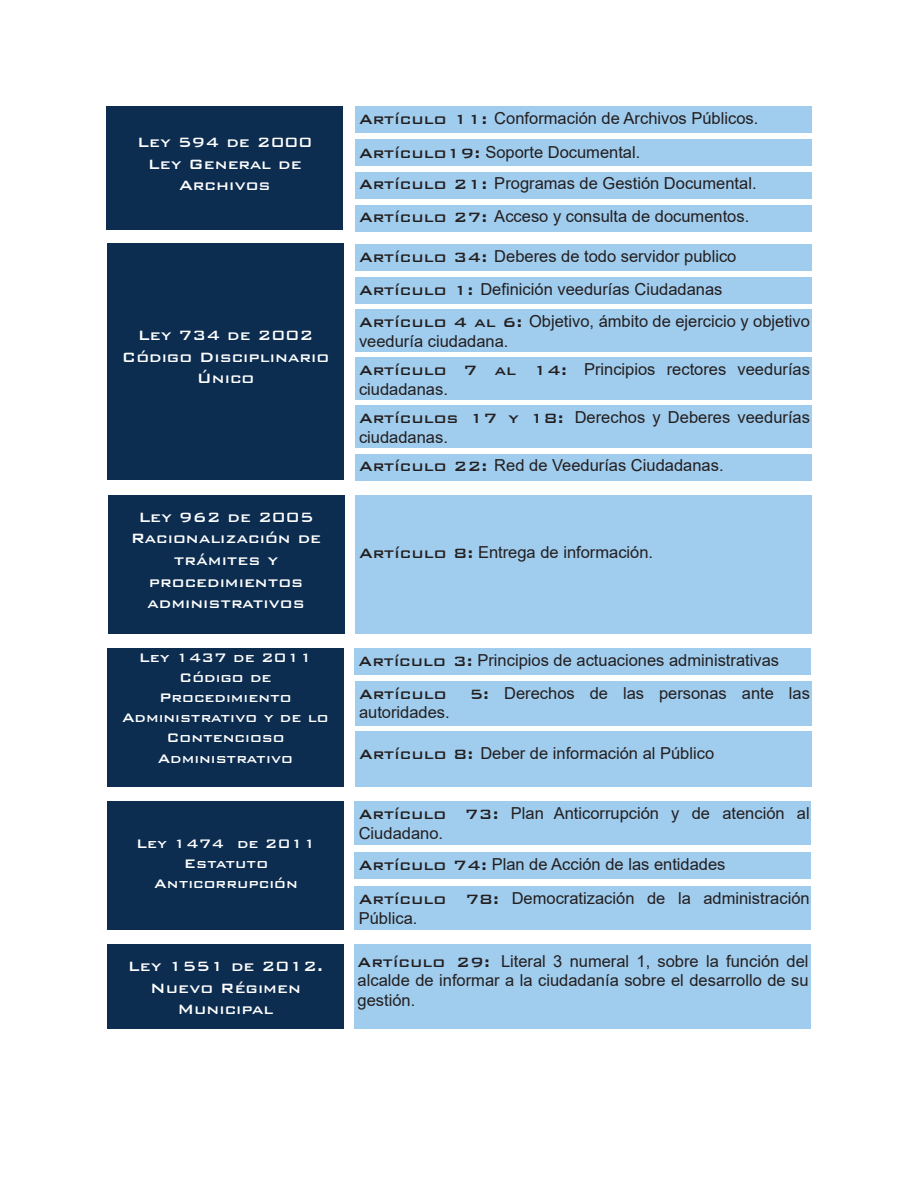
<style>
.page{position:relative;width:918px;height:1188px;background:#fff}
.page>*{position:absolute;margin:0;border:0;box-sizing:border-box;transform-origin:0 0}
.t1{font:500 18px/21.6px "Bank Gothic BT";color:#fff;text-align:center}
.t2{font:500 18px "Bank Gothic BT";color:#231f20}
.t3{font:16.5px/19.8px "Arial";color:#231f20}
.t4{font:500 16.5px/19.8px "Bank Gothic BT";color:#fff;text-align:center}
.s1{font-family:"Bank Gothic BT";font-weight:500;font-size:18px}
</style>
<div class="page">
<div style="left:107px;top:106px;width:236px;height:124px;background:#0c2d50"></div>
<div style="left:355px;top:106px;width:456px;height:27px;background:#a0cced"></div>
<div style="left:355px;top:139px;width:456px;height:27px;background:#a0cced"></div>
<div style="left:355px;top:172px;width:456px;height:27px;background:#a0cced"></div>
<div style="left:355px;top:205px;width:456px;height:27px;background:#a0cced"></div>
<div style="left:107px;top:243px;width:237px;height:237px;background:#0c2d50"></div>
<div style="left:355px;top:244px;width:456px;height:27px;background:#a0cced"></div>
<div style="left:355px;top:277px;width:456px;height:27px;background:#a0cced"></div>
<div style="left:355px;top:454px;width:456px;height:27px;background:#a0cced"></div>
<div style="left:354px;top:648px;width:457px;height:27px;background:#a0cced"></div>
<div style="left:355px;top:852px;width:456px;height:27px;background:#a0cced"></div>
<div style="left:355px;top:731px;width:456px;height:56px;background:#a0cced"></div>
<div style="left:355px;top:681px;width:456px;height:44px;background:#a0cced"></div>
<div style="left:355px;top:310px;width:456px;height:42px;background:#a0cced"></div>
<div style="left:355px;top:358px;width:456px;height:42px;background:#a0cced"></div>
<div style="left:108px;top:495px;width:236px;height:139px;background:#0c2d50"></div>
<div style="left:355px;top:495px;width:456px;height:139px;background:#a0cced"></div>
<div style="left:107px;top:944px;width:237px;height:85px;background:#0c2d50"></div>
<div style="left:354px;top:944px;width:457px;height:85px;background:#a0cced"></div>
<div style="left:107px;top:648px;width:237px;height:139px;background:#0c2d50"></div>
<div style="left:355px;top:801px;width:456px;height:44px;background:#a0cced"></div>
<div style="left:355px;top:887px;width:456px;height:43px;background:#a0cced"></div>
<div style="left:107px;top:801px;width:236px;height:129px;background:#0c2d50"></div>
<div style="left:355px;top:406px;width:456px;height:42px;background:#a0cced"></div>
<p class="t1" style="left:137px;top:131px;width:177px">Ley 594 de 2000<br>Ley General de<br>Archivos</p>
<p class="t1" style="left:122px;top:324px;width:209px">Ley 734 de 2002<br>Código Disciplinario<br>Único</p>
<p class="t1" style="left:131px;top:506px;width:192px">Ley 962 de 2005<br>Racionalización de trámites y procedimientos administrativos</p>
<p class="t4" style="left:122px;top:648px;width:208px">Ley 1437 de 2011<br>Código de<br>Procedimiento<br>Administrativo y de lo<br>Contencioso</p>
<p class="t4" style="left:158px;top:748px;width:137px">Administrativo</p>
<p class="t4" style="left:136px;top:833px;width:181px">Ley 1474 de 2011<br>Estatuto<br>Anticorrupción</p>
<p class="t3" style="left:359px;top:101px;width:401px;line-height:33.9px"><span class="s1">Artículo 11:</span> Conformación de Archivos Públicos.<br><span class="s1">Artículo19:</span> Soporte Documental.</p>
<p class="t3" style="left:359px;top:167px;width:399px;line-height:32.8px"><span class="s1">Artículo 21:</span> Programas de Gestión Documental.<br><span class="s1">Artículo 27:</span> Acceso y consulta de documentos.</p>
<p class="t3" style="left:359px;top:239px;width:379px;line-height:33.9px"><span class="s1">Artículo 34:</span> Deberes de todo servidor publico<br><span class="s1">Artículo 1:</span> Definición veedurías Ciudadanas</p>
<p class="t3" style="left:359px;top:312px;width:453px"><span class="s1">Artículo 4 al 6:</span> Objetivo, ámbito de ejercicio y objetivo veeduría ciudadana.</p>
<p class="t3" style="left:359px;top:359px;width:452px"><span class="s1">Artículo 7 al 14:</span> Principios rectores veedurías ciudadanas.</p>
<p class="t3" style="left:359px;top:407px;width:452px"><span class="s1">Artículos 17 y 18:</span> Derechos y Deberes veedurías ciudadanas.</p>
<p class="t3" style="left:359px;top:455px;width:366px"><span class="s1">Artículo 22:</span> Red de Veedurías Ciudadanas.</p>
<p class="t3" style="left:359px;top:542px;width:296px"><span class="s1">Artículo 8:</span> Entrega de información.</p>
<p class="t3" style="left:358px;top:650px;width:422px"><span class="s1">Artículo 3:</span> Principios de actuaciones administrativas</p>
<p class="t2" style="left:359px;top:684px;width:89px">Artículo</p>
<p class="t3" style="left:469px;top:683px;width:342px"><span class="s1">5:</span> Derechos de las personas ante las</p>
<p class="t3" style="left:359px;top:703px;width:92px">autoridades.</p>
<p class="t3" style="left:359px;top:744px;width:357px"><span class="s1">Artículo 8:</span> Deber de información al Público</p>
<p class="t3" style="left:359px;top:803px;width:453px"><span class="s1">Artículo 73:</span> Plan Anticorrupción y de atención al<br>Ciudadano.</p>
<p class="t3" style="left:359px;top:854px;width:368px"><span class="s1">Artículo 74:</span> Plan de Acción de las entidades</p>
<p class="t3" style="left:359px;top:888px;width:452px"><span class="s1">Artículo 78:</span> Democratización de la administración<br>Pública.</p>
<p class="t1" style="left:128px;top:955px;width:197px">Ley 1551 de 2012.<br>Nuevo Régimen<br>Municipal</p>
<p class="t3" style="left:358px;top:951px;width:453px;text-align:justify"><span class="s1">Artículo 29:</span> Literal 3 numeral 1, sobre la función del alcalde de informar a la ciudadanía sobre el desarrollo de su gestión.</p>
</div>
